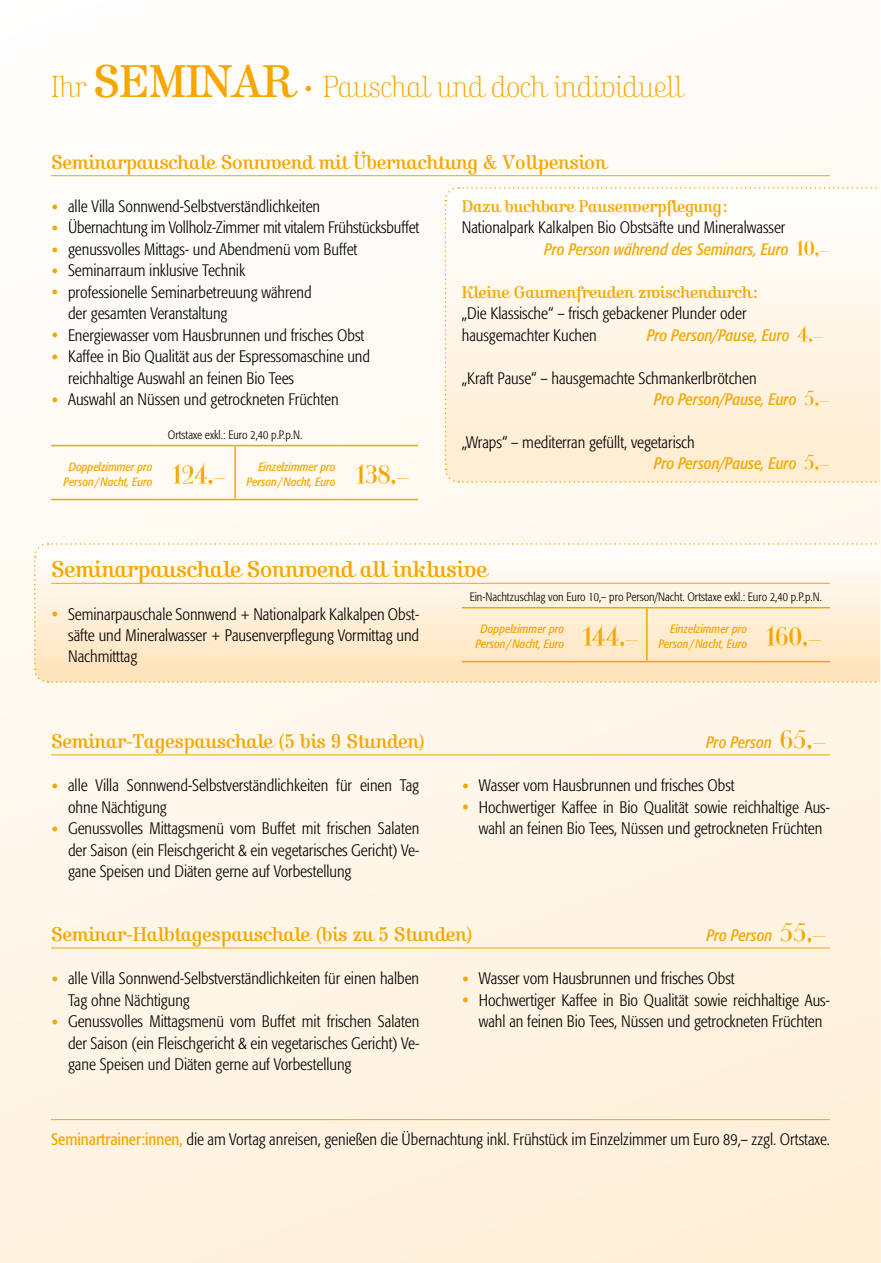
<style>
.page{position:relative;width:881px;height:1263px;background:#fff}
.page>*{position:absolute;margin:0;border:0;box-sizing:border-box;transform-origin:0 0}
.t1{font:300 30px "Kursivschrift BQ";letter-spacing:-.01em;color:#f7a600}
.t2{font:30px "Mona Lisa Solid ITCTT";color:#f7a600}
.t3{font:22.5px "Kursivschrift BQ";letter-spacing:-.02em;color:#f7a600}
.t4{font:19.5px "Kursivschrift BQ";letter-spacing:-.02em;color:#f7a600}
.t5{font:300 condensed 16.5px/21.5px "Formata BQ";color:#000}
.t6{font:16.5px "Kursivschrift BQ";letter-spacing:-.02em;color:#f7a600}
.t7{font:italic condensed 16.5px "Formata BQ";color:#f7a600}
.t8{font:italic condensed 12px/15.6px "Formata BQ";color:#f7a600;text-align:center}
.t9{font:300 condensed 12px "Formata BQ";color:#000}
.s1{font-weight:400;font-size:45px}
.s2{font-size:24px}
.s3{color:#f7a600}
.s4{font-weight:400;font-style:italic;color:#f7a600}
.s5{font-family:"Mona Lisa Solid ITCTT";font-weight:400;font-stretch:normal;font-size:24px;color:#f7a600}
.s6{font-family:"Mona Lisa Solid ITCTT";font-style:normal;font-stretch:normal;font-size:24px}
.s7{font-family:"Mona Lisa Solid ITCTT";font-style:normal;font-stretch:normal;font-size:30px}
.s8{font-weight:400;color:#f7a600}
</style>
<div class="page">
<div style="left:0;top:0;width:880px;height:1263px;background:linear-gradient(to bottom,#fffefd,#fff1dc)"></div>
<svg style="left:33px;top:543px;width:847px;height:140px"></svg>
<svg style="left:444px;top:187px;width:436px;height:296px"></svg>
<hr style="left:880px;top:0;width:1px;height:1263px;background:#fff7ed">
<img style="left:880px;top:0;width:1px;height:431px">
<hr style="left:51px;top:755px;width:778px;height:1px;background:#f7a600">
<hr style="left:51px;top:948px;width:778px;height:1px;background:#f7a600">
<hr style="left:51px;top:1119px;width:778px;height:1px;background:#f7a600">
<hr style="left:51px;top:583px;width:778px;height:1px;background:#f7a600">
<hr style="left:461px;top:607px;width:109px;height:1px;background:#f7a600">
<hr style="left:646px;top:607px;width:107px;height:1px;background:#f7a600">
<hr style="left:753px;top:607px;width:76px;height:1px;background:#f7a600">
<hr style="left:461px;top:661px;width:109px;height:1px;background:#f7a600">
<hr style="left:646px;top:661px;width:107px;height:1px;background:#f7a600">
<hr style="left:753px;top:661px;width:76px;height:1px;background:#f7a600">
<hr style="left:570px;top:607px;width:76px;height:1px;background:#f7a600">
<hr style="left:570px;top:661px;width:76px;height:1px;background:#f7a600">
<hr style="left:646px;top:608px;width:1px;height:53px;background:#f7a600">
<hr style="left:51px;top:445px;width:107px;height:1px;background:#f7a600">
<hr style="left:235px;top:445px;width:106px;height:1px;background:#f7a600">
<hr style="left:341px;top:445px;width:77px;height:1px;background:#f7a600">
<hr style="left:51px;top:499px;width:107px;height:1px;background:#f7a600">
<hr style="left:235px;top:499px;width:106px;height:1px;background:#f7a600">
<hr style="left:341px;top:499px;width:77px;height:1px;background:#f7a600">
<hr style="left:158px;top:445px;width:77px;height:1px;background:#f7a600">
<hr style="left:158px;top:499px;width:77px;height:1px;background:#f7a600">
<hr style="left:234px;top:446px;width:2px;height:53px;background:#f7a600">
<hr style="left:51px;top:175px;width:778px;height:1px;background:#f7a600">
<h1 class="t1" style="left:51px;top:69px;width:632px">Ihr <span class="s1">SEMINAR</span> <span class="s2">•</span> Pauschal und doch individuell</h1>
<p class="t4" style="left:51px;top:151px;width:556px">Seminarpauschale Sonnwend mit Übernachtung &amp; Vollpension</p>
<p class="t5" style="left:51px;top:195px;width:270px"><span class="s3">•</span> alle Villa Sonnwend-Selbstverständlichkeiten</p>
<p class="t5" style="left:51px;top:217px;width:369px"><span class="s3">•</span> Übernachtung im Vollholz-Zimmer mit vitalem Frühstücksbuffet</p>
<p class="t5" style="left:51px;top:238px;width:307px"><span class="s3">•</span> genussvolles Mittags- und Abendmenü vom Buffet</p>
<p class="t5" style="left:51px;top:260px;width:195px"><span class="s3">•</span> Seminarraum inklusive Technik</p>
<p class="t5" style="left:68px;top:281px;width:245px;text-indent:-17px"><span class="s3">•</span> professionelle Seminarbetreuung während der gesamten Veranstaltung</p>
<p class="t5" style="left:51px;top:324px;width:315px"><span class="s3">•</span> Energiewasser vom Hausbrunnen und frisches Obst</p>
<p class="t5" style="left:68px;top:345px;width:303px;text-indent:-17px"><span class="s3">•</span> Kaffee in Bio Qualität aus der Espressomaschine und reichhaltige Auswahl an feinen Bio Tees</p>
<p class="t5" style="left:51px;top:388px;width:289px"><span class="s3">•</span> Auswahl an Nüssen und getrockneten Früchten</p>
<p class="t6" style="left:461px;top:197px;width:267px">Dazu buchbare Pausenverpflegung:</p>
<p class="t5" style="left:544px;top:217px;width:287px;text-indent:-82px">Nationalpark Kalkalpen Bio Obstsäfte und Mineralwasser<br><span class="s4">Pro Person während des Seminars, Euro</span> <span class="s5">10,–</span></p>
<p class="t6" style="left:461px;top:282px;width:298px">Kleine Gaumenfreuden zwischendurch:</p>
<p class="t5" style="left:461px;top:303px;width:286px">„Die Klassische“ – frisch gebackener Plunder oder hausgemachter Kuchen</p>
<p class="t7" style="left:646px;top:325px;width:178px">Pro Person/Pause, Euro <span class="s6">4,–</span></p>
<p class="t5" style="left:653px;top:367px;width:177px;text-indent:-192px">„Kraft Pause“ – hausgemachte Schmankerlbrötchen<br><span class="s4">Pro Person/Pause, Euro</span> <span class="s5">5,–</span></p>
<p class="t5" style="left:653px;top:431px;width:177px;text-indent:-192px">„Wraps“ – mediterran gefüllt, vegetarisch<br><span class="s4">Pro Person/Pause, Euro</span> <span class="s5">5,–</span></p>
<p class="t9" style="left:168px;top:428px;width:136px">Ortstaxe exkl.: Euro 2,40 p.P.p.N.</p>
<p class="t8" style="left:64px;top:458px;width:90px">Doppelzimmer pro<br>Person /Nacht, Euro</p>
<h1 class="t2" style="left:172px;top:454px;width:56px">124,–</h1>
<p class="t8" style="left:246px;top:458px;width:90px;text-align:right">Einzelzimmer pro<br>Person /Nacht, Euro</p>
<h1 class="t2" style="left:356px;top:454px;width:55px">138,–</h1>
<h2 class="t3" style="left:51px;top:556px;width:438px">Seminarpauschale Sonnwend all inklusive</h2>
<p class="t5" style="left:68px;top:603px;width:352px;text-align:justify;text-indent:-17px"><span class="s3">•</span> Seminarpauschale Sonnwend + Nationalpark Kalkalpen Obst&shy;säfte und Mineralwasser + Pausenverpflegung Vormittag und Nachmitttag</p>
<p class="t9" style="left:469px;top:590px;width:353px">Ein-Nachtzuschlag von Euro 10,– pro Person/Nacht. Ortstaxe exkl.: Euro 2,40 p.P.p.N.</p>
<p class="t8" style="left:475px;top:620px;width:90px">Doppelzimmer pro<br>Person /Nacht, Euro</p>
<h1 class="t2" style="left:582px;top:616px;width:57px">144,–</h1>
<p class="t8" style="left:658px;top:620px;width:90px;text-align:right">Einzelzimmer pro<br>Person /Nacht, Euro</p>
<h1 class="t2" style="left:765px;top:616px;width:57px">160,–</h1>
<p class="t4" style="left:51px;top:730px;width:375px">Seminar-Tagespauschale (5 bis 9 Stunden)</p>
<p class="t7" style="left:705px;top:733px;width:121px">Pro Person <span class="s7">65,–</span></p>
<p class="t5" style="left:68px;top:774px;width:352px;text-indent:-17px"><span class="s3">•</span> alle Villa Sonnwend-Selbstverständlichkeiten für einen Tag ohne Nächtigung</p>
<p class="t5" style="left:68px;top:817px;width:352px;text-align:justify;text-indent:-17px"><span class="s3">•</span> Genussvolles Mittagsmenü vom Buffet mit frischen Salaten der Saison (ein Fleischgericht &amp; ein vegetarisches Gericht) Ve&shy;gane Speisen und Diäten gerne auf Vorbestellung</p>
<p class="t5" style="left:461px;top:774px;width:274px"><span class="s3">•</span> Wasser vom Hausbrunnen und frisches Obst</p>
<p class="t5" style="left:461px;top:796px;width:369px;text-align:center"><span class="s3">•</span> Hochwertiger Kaffee in Bio Qualität sowie reichhaltige Aus&shy;wahl an feinen Bio Tees, Nüssen und getrockneten Früchten</p>
<p class="t4" style="left:51px;top:923px;width:423px">Seminar-Halbtagespauschale (bis zu 5 Stunden)</p>
<p class="t7" style="left:706px;top:926px;width:120px">Pro Person <span class="s7">55,–</span></p>
<p class="t5" style="left:68px;top:967px;width:352px;text-indent:-17px"><span class="s3">•</span> alle Villa Sonnwend-Selbstverständlichkeiten für einen halben<br>Tag ohne Nächtigung</p>
<p class="t5" style="left:68px;top:1010px;width:352px;text-align:justify;text-indent:-17px"><span class="s3">•</span> Genussvolles Mittagsmenü vom Buffet mit frischen Salaten der Saison (ein Fleischgericht &amp; ein vegetarisches Gericht) Ve&shy;gane Speisen und Diäten gerne auf Vorbestellung</p>
<p class="t5" style="left:461px;top:967px;width:274px"><span class="s3">•</span> Wasser vom Hausbrunnen und frisches Obst</p>
<p class="t5" style="left:461px;top:989px;width:369px;text-align:center"><span class="s3">•</span> Hochwertiger Kaffee in Bio Qualität sowie reichhaltige Aus&shy;wahl an feinen Bio Tees, Nüssen und getrockneten Früchten</p>
<p class="t5" style="left:51px;top:1128px;width:780px"><span class="s8">Seminartrainer:innen,</span> die am Vortag anreisen, genießen die Übernachtung inkl. Frühstück im Einzelzimmer um Euro 89,– zzgl. Ortstaxe.</p>
</div>
